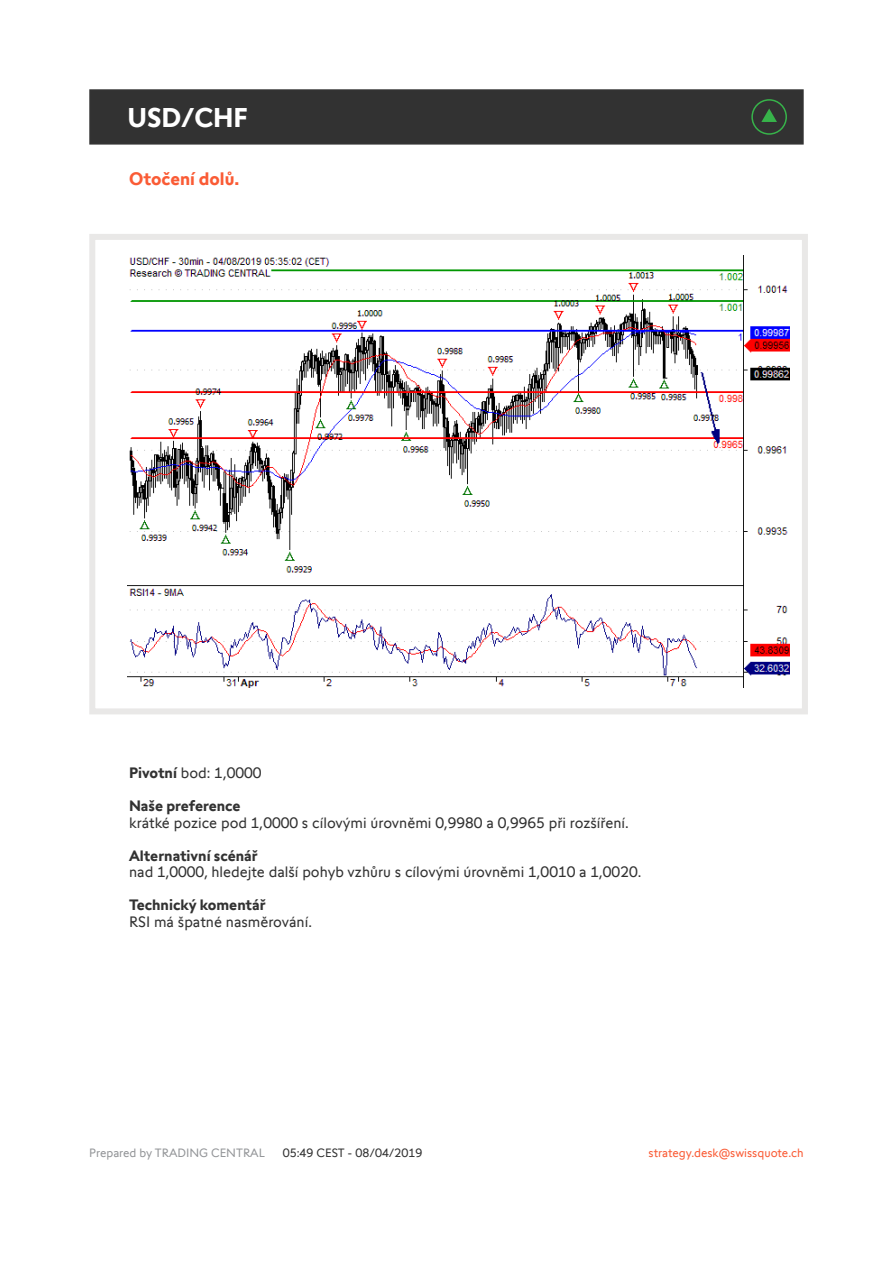
<style>
.page{position:relative;width:893px;height:1263px;background:#fff}
.page>*{position:absolute;margin:0;border:0;box-sizing:border-box;transform-origin:0 0}
.t1{font:700 27px "Swissquote CT";color:#fff}
.t2{font:700 18px "Swissquote CT";color:#fa5b35}
.t3{font:15px "Swissquote CT";color:#323232}
.t4{font:700 15px "Swissquote CT";color:#323232}
.t5{font:12px "Swissquote CT";color:#fa5b35}
.t6{font:12px "Swissquote CT";color:#939598}
.t7{font:12px "Swissquote CT";color:#323232}
.s1{font-weight:700}
</style>
<div class="page">
<div style="left:89px;top:234px;width:719px;height:480px;border:6px solid #e9e8e7"></div>
<div style="left:89px;top:89px;width:715px;height:56px;background:#323232;border:2px solid #323232"></div>
<img style="left:128px;top:255px;width:661px;height:432px">
<svg style="left:751px;top:99px;width:36px;height:36px"></svg>
<h1 class="t1" style="left:128px;top:101px;width:122px">USD/CHF</h1>
<p class="t2" style="left:129px;top:168px;width:112px">Otočení dolů.</p>
<p class="t3" style="left:129px;top:764px;width:134px"><span class="s1">Pivotní</span> bod: 1,0000</p>
<p class="t4" style="left:129px;top:797px;width:113px">Naše preference</p>
<p class="t3" style="left:129px;top:814px;width:501px">krátké pozice pod 1,0000 s cílovými úrovněmi 0,9980 a 0,9965 při rozšíření.</p>
<p class="t4" style="left:129px;top:846px;width:130px">Alternativní scénář</p>
<p class="t3" style="left:129px;top:863px;width:514px">nad 1,0000, hledejte další pohyb vzhůru s cílovými úrovněmi 1,0010 a 1,0020.</p>
<p class="t4" style="left:129px;top:896px;width:138px">Technický komentář</p>
<p class="t3" style="left:129px;top:913px;width:184px">RSI má špatné nasměrování.</p>
<p class="t6" style="left:89px;top:1145px;width:177px">Prepared by TRADING CENTRAL</p>
<p class="t7" style="left:283px;top:1145px;width:141px">05:49 CEST - 08/04/2019</p>
<p class="t5" style="left:649px;top:1145px;width:157px">strategy.desk@swissquote.ch</p>
</div>
